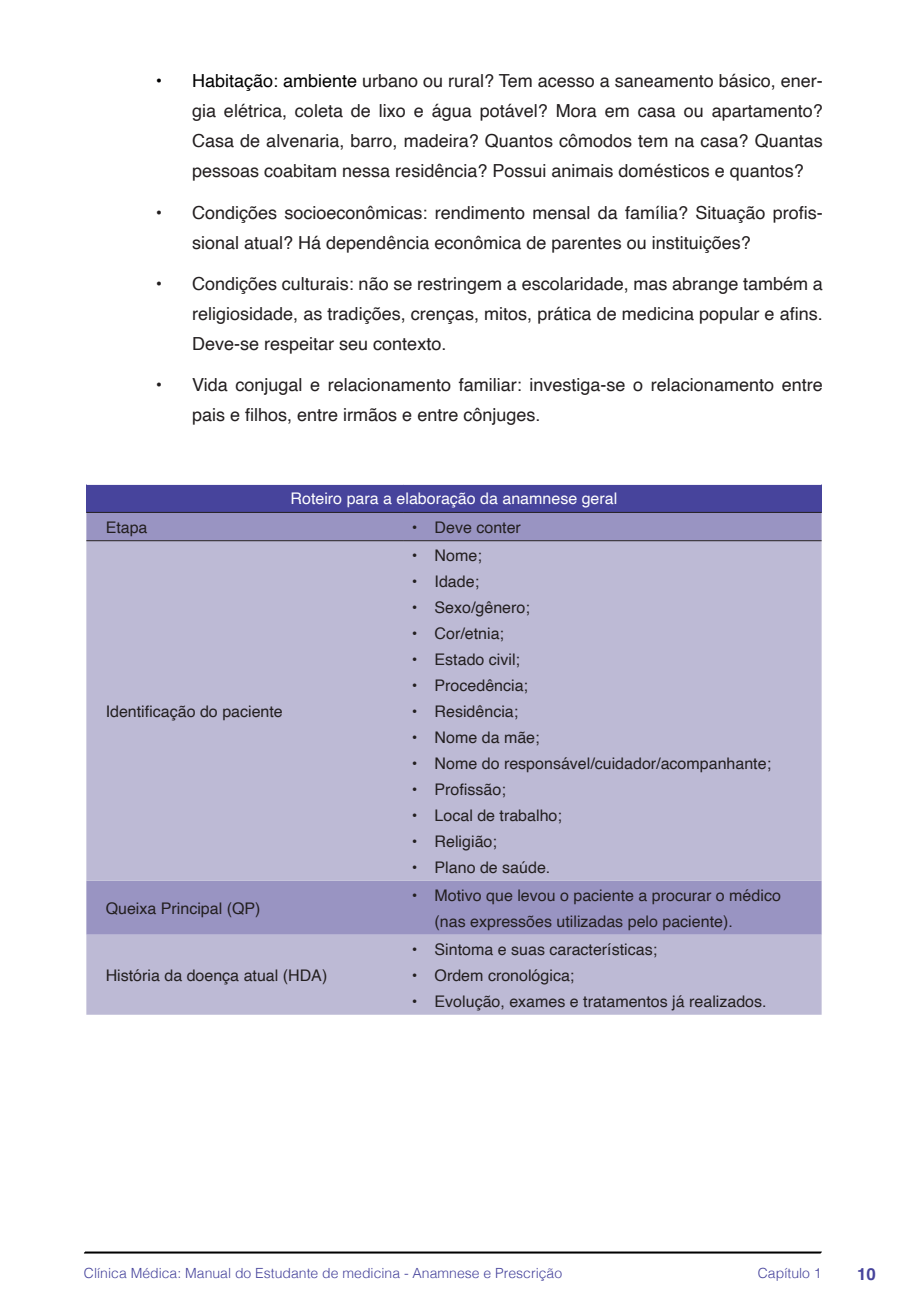
<style>
.page{position:relative;width:908px;height:1304px;background:#fff}
.page>*{position:absolute;margin:0;border:0;box-sizing:border-box;transform-origin:0 0}
.t1{font:18px/30px "Helvetica";color:#231f20;text-align:justify}
.t2{font:700 16.8px "Helvetica";color:#47449c}
.t3{font:16px/26px "Helvetica";color:#231f20}
.t4{font:16px "Helvetica";color:#fff}
.t5{font:300 14px "Helvetica";color:#47449c}
.s1{color:#000001}
</style>
<div class="page">
<svg style="left:84px;top:1251px;width:737px;height:3px;background:#515151"></svg>
<div style="left:86px;top:484px;width:735px;height:28px;background:#47449c"></div>
<div style="left:86px;top:513px;width:735px;height:27px;background:#9994c2"></div>
<svg style="left:86px;top:541px;width:735px;height:474px;background:#b9b5d2"></svg>
<hr style="left:86px;top:512px;width:318px;height:1px;background:#231f20">
<hr style="left:404px;top:512px;width:417px;height:1px;background:#231f20">
<hr style="left:86px;top:540px;width:318px;height:1px;background:#231f20">
<hr style="left:404px;top:540px;width:417px;height:1px;background:#231f20">
<hr style="left:86px;top:484px;width:318px;height:1px;background:#fff">
<hr style="left:404px;top:484px;width:417px;height:1px;background:#fff">
<p class="t1" style="left:192px;top:66px;width:632px;text-indent:-36px"><span class="s1">• Habitação: ambiente</span> urbano ou rural? Tem acesso a saneamento básico, ener&shy;gia elétrica, coleta de lixo e água potável? Mora em casa ou apartamento?<br>Casa de alvenaria, barro, madeira? Quantos cômodos tem na casa? Quantas pessoas coabitam nessa residência? Possui animais domésticos e quantos?</p>
<p class="t1" style="left:192px;top:198px;width:632px;text-indent:-36px">• Condições socioeconômicas: rendimento mensal da família? Situação profis&shy;sional atual? Há dependência econômica de parentes ou instituições?</p>
<p class="t1" style="left:192px;top:269px;width:632px;text-indent:-36px">• Condições culturais: não se restringem a escolaridade, mas abrange também a religiosidade, as tradições, crenças, mitos, prática de medicina popular e afins.<br>Deve-se respeitar seu contexto.</p>
<p class="t1" style="left:192px;top:371px;width:632px;text-indent:-36px">• Vida conjugal e relacionamento familiar: investiga-se o relacionamento entre pais e filhos, entre irmãos e entre cônjuges.</p>
<p class="t4" style="left:290px;top:486px;width:328px">Roteiro para a elaboração da anamnese geral</p>
<p class="t3" style="left:106px;top:514px;width:43px">Etapa</p>
<p class="t3" style="left:412px;top:514px;width:110px">• Deve conter</p>
<p class="t3" style="left:106px;top:699px;width:178px">Identificação do paciente</p>
<p class="t3" style="left:106px;top:896px;width:156px">Queixa Principal (QP)</p>
<p class="t3" style="left:106px;top:963px;width:223px">História da doença atual (HDA)</p>
<p class="t3" style="left:412px;top:543px;width:71px">• Nome;</p>
<p class="t3" style="left:412px;top:569px;width:69px">• Idade;</p>
<p class="t3" style="left:412px;top:595px;width:119px">• Sexo/gênero;</p>
<p class="t3" style="left:412px;top:621px;width:94px">• Cor/etnia;</p>
<p class="t3" style="left:412px;top:647px;width:110px">• Estado civil;</p>
<p class="t3" style="left:412px;top:673px;width:118px">• Procedência;</p>
<p class="t3" style="left:412px;top:699px;width:108px">• Residência;</p>
<p class="t3" style="left:412px;top:725px;width:129px">• Nome da mãe;</p>
<p class="t3" style="left:412px;top:751px;width:360px">• Nome do responsável/cuidador/acompanhante;</p>
<p class="t3" style="left:412px;top:777px;width:95px">• Profissão;</p>
<p class="t3" style="left:412px;top:803px;width:151px">• Local de trabalho;</p>
<p class="t3" style="left:412px;top:829px;width:86px">• Religião;</p>
<p class="t3" style="left:412px;top:855px;width:140px">• Plano de saúde.</p>
<p class="t3" style="left:434px;top:883px;width:347px;text-indent:-23px">• Motivo que levou o paciente a procurar o médico (nas expressões utilizadas pelo paciente).</p>
<p class="t3" style="left:412px;top:937px;width:246px">• Sintoma e suas características;</p>
<p class="t3" style="left:412px;top:963px;width:164px">• Ordem cronológica;</p>
<p class="t3" style="left:412px;top:989px;width:356px">• Evolução, exames e tratamentos já realizados.</p>
<p class="t5" style="left:84px;top:1261px;width:479px">Clínica Médica: Manual do Estudante de medicina - Anamnese e Prescrição</p>
<p class="t5" style="left:757px;top:1261px;width:65px">Capítulo 1</p>
<p class="t2" style="left:856px;top:1264px;width:20px">10</p>
</div>
